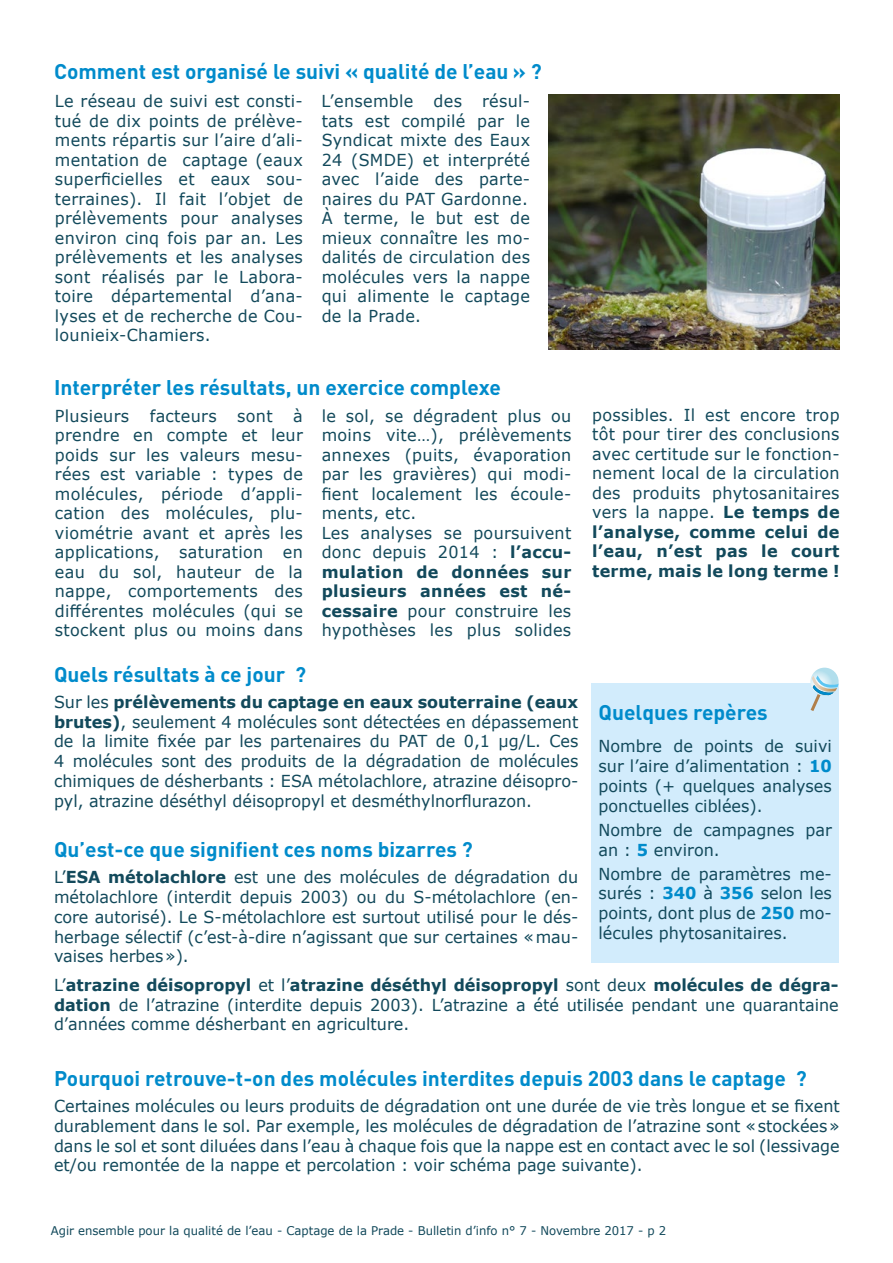
<style>
.page{position:relative;width:893px;height:1263px;background:#fff}
.page>*{position:absolute;margin:0;border:0;box-sizing:border-box;transform-origin:0 0}
.t1{font:700 21px "DIN Pro";color:#008bcb}
.t2{font:16.5px/19.5px "Verdana";letter-spacing:.02em;color:#12495b;text-align:justify}
.t3{font:16.5px/19.8px "Verdana";color:#12495b}
.t4{font:12px "Verdana";color:#12495b}
.s1{font-weight:700}
.s2{font-weight:700;color:#008bcb}
</style>
<div class="page">
<div style="left:591px;top:683px;width:248px;height:279px;background:#d2ecfc"></div>
<svg style="left:810px;top:668px;width:29px;height:28px"></svg>
<svg style="left:810px;top:675px;width:28px;height:36px"></svg>
<img style="left:549px;top:95px;width:291px;height:255px">
<p class="t1" style="left:54px;top:57px;width:489px">Comment est organisé le suivi « qualité de l’eau » ?</p>
<p class="t2" style="left:55px;top:91px;width:250px">Le réseau de suivi est consti&shy;tué de dix points de prélève&shy;ments répartis sur l’aire d’ali&shy;mentation de captage (eaux superficielles et eaux sou&shy;terraines). Il fait l’objet de prélèvements pour analyses environ cinq fois par an. Les prélèvements et les analyses sont réalisés par le Labora&shy;toire départemental d’ana&shy;lyses et de recherche de Cou&shy;lounieix-Chamiers.</p>
<p class="t2" style="left:322px;top:91px;width:210px;text-align:left">L’ensemble des résul&shy;tats est compilé par le<br>Syndicat mixte des Eaux<br>24 (SMDE) et interprété avec l’aide des parte&shy;naires du PAT Gardonne.<br>À terme, le but est de mieux connaître les mo&shy;dalités de circulation des molécules vers la nappe qui alimente le captage de la Prade.</p>
<p class="t1" style="left:54px;top:373px;width:448px">Interpréter les résultats, un exercice complexe</p>
<p class="t2" style="left:55px;top:406px;width:250px">Plusieurs facteurs sont à prendre en compte et leur poids sur les valeurs mesu&shy;rées est variable : types de molécules, période d’appli&shy;cation des molécules, plu&shy;viométrie avant et après les applications, saturation en eau du sol, hauteur de la nappe, comportements des différentes molécules (qui se stockent plus ou moins dans</p>
<p class="t1" style="left:54px;top:660px;width:254px">Quels résultats à ce jour ?</p>
<p class="t2" style="left:322px;top:406px;width:251px;text-align:left">le sol, se dégradent plus ou moins vite…), prélèvements annexes (puits, évaporation par les gravières) qui modi&shy;fient localement les écoule&shy;ments, etc.<br>Les analyses se poursuivent donc depuis 2014 : <span class="s1">l’accu&shy;mulation de données sur plusieurs années est né&shy;cessaire</span> pour construire les hypothèses les plus solides</p>
<p class="t2" style="left:592px;top:405px;width:249px">possibles. Il est encore trop tôt pour tirer des conclusions avec certitude sur le fonction&shy;nement local de la circulation des produits phytosanitaires vers la nappe. <span class="s1">Le temps de l’analyse, comme celui de l’eau, n’est pas le court terme, mais le long terme !</span></p>
<p class="t2" style="left:54px;top:692px;width:526px">Sur les <span class="s1">prélèvements du captage en eaux souterraine (eaux brutes)</span>, seulement 4 molécules sont détectées en dépassement de la limite fixée par les partenaires du PAT de 0,1 µg/L. Ces 4 molécules sont des produits de la dégradation de molécules chimiques de désherbants : ESA métolachlore, atrazine déisopro&shy;pyl, atrazine déséthyl déisopropyl et desméthylnorflurazon.</p>
<p class="t1" style="left:598px;top:698px;width:171px">Quelques repères</p>
<p class="t2" style="left:598px;top:736px;width:235px">Nombre de points de suivi sur l’aire d’alimentation : <span class="s2">10 </span>points (+ quelques analyses ponctuelles ciblées).</p>
<p class="t3" style="left:598px;top:820px;width:235px">Nombre de campagnes par an : <span class="s2">5</span> environ.</p>
<p class="t2" style="left:598px;top:863px;width:235px">Nombre de paramètres me&shy;surés : <span class="s2">340</span> à <span class="s2">356</span> selon les points, dont plus de <span class="s2">250</span> mo&shy;lécules phytosanitaires.</p>
<p class="t1" style="left:54px;top:835px;width:420px">Qu’est-ce que signifient ces noms bizarres ?</p>
<p class="t2" style="left:54px;top:867px;width:526px">L’<span class="s1">ESA métolachlore</span> est une des molécules de dégradation du métolachlore (interdit depuis 2003) ou du S-métolachlore (en&shy;core autorisé). Le S-métolachlore est surtout utilisé pour le dés&shy;herbage sélectif (c’est-à-dire n’agissant que sur certaines «mau&shy;vaises herbes»).</p>
<p class="t2" style="left:54px;top:974px;width:786px">L’<span class="s1">atrazine déisopropyl</span> et l’<span class="s1">atrazine déséthyl déisopropyl</span> sont deux <span class="s1">molécules de dégra&shy;dation</span> de l’atrazine (interdite depuis 2003). L’atrazine a été utilisée pendant une quarantaine d’années comme désherbant en agriculture.</p>
<p class="t1" style="left:54px;top:1064px;width:754px">Pourquoi retrouve-t-on des molécules interdites depuis 2003 dans le captage ?</p>
<p class="t2" style="left:54px;top:1096px;width:787px">Certaines molécules ou leurs produits de dégradation ont une durée de vie très longue et se fixent durablement dans le sol. Par exemple, les molécules de dégradation de l’atrazine sont «stockées» dans le sol et sont diluées dans l’eau à chaque fois que la nappe est en contact avec le sol (lessivage et/ou remontée de la nappe et percolation : voir schéma page suivante).</p>
<p class="t4" style="left:51px;top:1222px;width:617px">Agir ensemble pour la qualité de l’eau - Captage de la Prade - Bulletin d’info n° 7 - Novembre 2017 - p 2</p>
</div>
